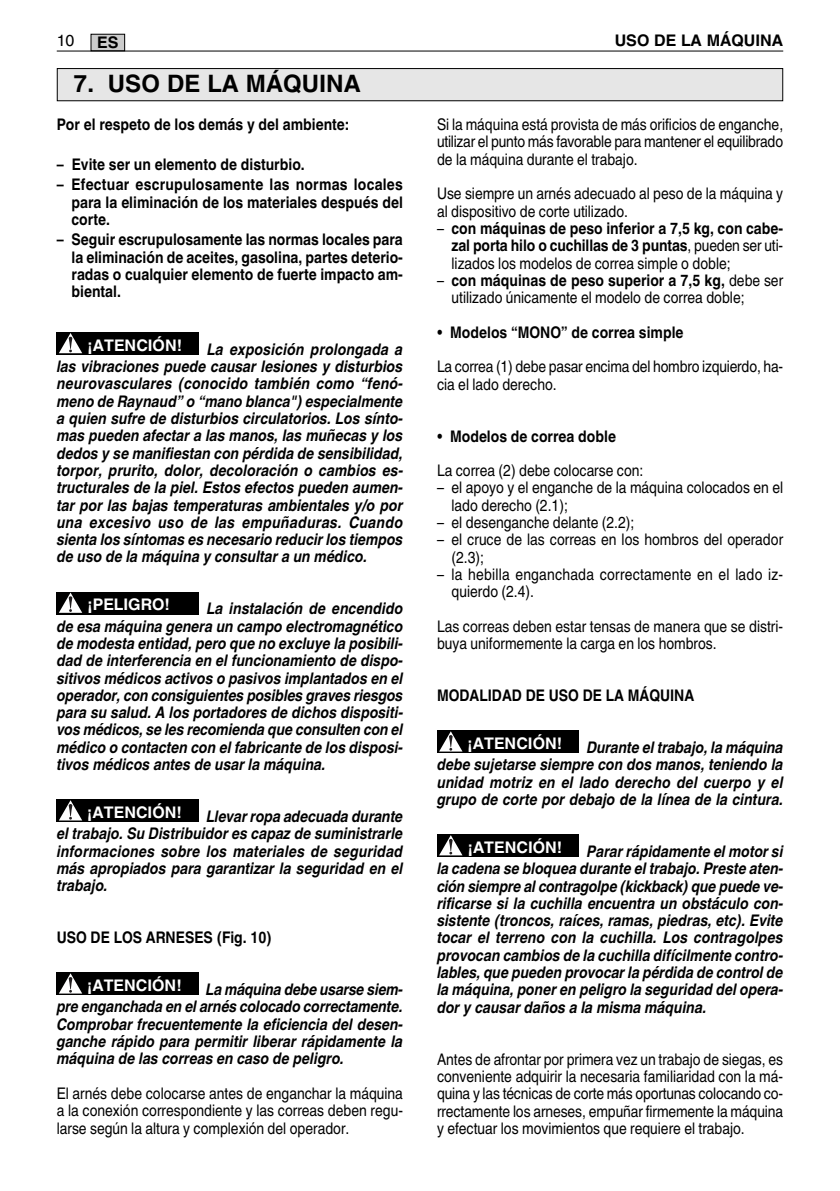
<style>
.page{position:relative;width:840px;height:1191px;background:#fff}
.page>*{position:absolute;margin:0;border:0;box-sizing:border-box;transform-origin:0 0}
.t1{font:700 24px "Helvetica World";color:#000}
.t2{font:italic 700 16px/17.2px "Helvetica World";color:#000;text-align:justify;scale:.87 1}
.t3{font:16px/17.2px "Helvetica World";color:#000;scale:.87 1}
.t4{font:700 16px/17.2px "Helvetica World";color:#000;text-align:justify;scale:.87 1}
.t5{font:700 16px "Helvetica World";color:#fff}
.t6{font:700 16px "Helvetica World";color:#000}
.t7{font:16px "Helvetica World";color:#000}
.s1{font-weight:400}
.s2{font-weight:700}
</style>
<div class="page">
<div style="left:91px;top:34px;width:33px;height:17px;background:#ccc"></div>
<div style="left:91px;top:34px;width:34px;height:17px;border:1px solid #000"></div>
<hr style="left:57px;top:51px;width:725px;height:1px;background:#000">
<div style="left:85px;top:591px;width:113px;height:23px;background:#000"></div>
<div style="left:57px;top:591px;width:28px;height:23px;background:#000"></div>
<svg style="left:59px;top:592px;width:23px;height:21px"></svg>
<div style="left:85px;top:332px;width:114px;height:23px;background:#000"></div>
<svg style="left:57px;top:332px;width:28px;height:23px"></svg>
<svg style="left:59px;top:333px;width:23px;height:20px"></svg>
<div style="left:85px;top:799px;width:113px;height:23px;background:#000"></div>
<svg style="left:57px;top:799px;width:28px;height:23px"></svg>
<svg style="left:59px;top:800px;width:23px;height:20px"></svg>
<div style="left:85px;top:972px;width:113px;height:23px;background:#000"></div>
<svg style="left:57px;top:972px;width:28px;height:23px"></svg>
<svg style="left:59px;top:973px;width:23px;height:20px"></svg>
<div style="left:465px;top:730px;width:113px;height:23px;background:#000"></div>
<svg style="left:437px;top:730px;width:28px;height:23px"></svg>
<svg style="left:439px;top:731px;width:23px;height:20px"></svg>
<svg style="left:448px;top:735px;width:4px;height:12px"></svg>
<div style="left:465px;top:834px;width:113px;height:23px;background:#000"></div>
<svg style="left:437px;top:834px;width:28px;height:23px"></svg>
<svg style="left:439px;top:835px;width:23px;height:20px"></svg>
<svg style="left:448px;top:839px;width:4px;height:12px"></svg>
<div style="left:58px;top:69px;width:723px;height:31px;background:#e6e6e6"></div>
<div style="left:57px;top:68px;width:725px;height:33px;border:1px solid #000"></div>
<p class="t7" style="left:57px;top:34px;width:19px">10</p>
<p class="t6" style="left:97px;top:37px;width:23px">ES</p>
<p class="t6" style="left:614px;top:34px;width:170px">USO DE LA MÁQUINA</p>
<h1 class="t1" style="left:74px;top:75px;width:288px">7. USO DE LA MÁQUINA</h1>
<p class="t4" style="left:57px;top:117px;width:337px">Por el respeto de los demás y del ambiente:</p>
<p class="t4" style="left:57px;top:158px;width:286px">– Evite ser un elemento de disturbio.</p>
<p class="t4" style="left:71px;top:178px;width:382px;text-indent:-15px">– Efectuar escrupulosamente las normas locales para la eliminación de los materiales después del corte.</p>
<p class="t4" style="left:71px;top:233px;width:382px;text-indent:-15px">– Seguir escrupulosamente las normas locales para la eliminación de aceites, gasolina, partes deterio&shy;radas o cualquier elemento de fuerte impacto am&shy;biental.</p>
<p class="t5" style="left:87px;top:339px;width:96px">¡ATENCIÓN!</p>
<p class="t2" style="left:57px;top:342px;width:399px;text-indent:150px">La exposición prolongada a las vibraciones puede causar lesiones y disturbios neurovasculares (conocido también como “fenó&shy;meno de Raynaud” o “mano blanca") especialmente a quien sufre de disturbios circulatorios. Los sínto&shy;mas pueden afectar a las manos, las muñecas y los dedos y se manifiestan con pérdida de sensibilidad, torpor, prurito, dolor, decoloración o cambios es&shy;tructurales de la piel. Estos efectos pueden aumen&shy;tar por las bajas temperaturas ambientales y/o por una excesivo uso de las empuñaduras. Cuando sienta los síntomas es necesario reducir los tiempos de uso de la máquina y consultar a un médico.</p>
<p class="t2" style="left:57px;top:602px;width:399px;text-indent:150px">La instalación de encendido de esa máquina genera un campo electromagnético de modesta entidad, pero que no excluye la posibili&shy;dad de interferencia en el funcionamiento de dispo&shy;sitivos médicos activos o pasivos implantados en el operador, con consiguientes posibles graves riesgos para su salud. A los portadores de dichos dispositi&shy;vos médicos, se les recomienda que consulten con el médico o contacten con el fabricante de los disposi&shy;tivos médicos antes de usar la máquina.</p>
<p class="t2" style="left:57px;top:809px;width:399px;text-indent:149px">Llevar ropa adecuada durante el trabajo. Su Distribuidor es capaz de suministrarle informaciones sobre los materiales de seguridad más apropiados para garantizar la seguridad en el trabajo.</p>
<p class="t4" style="left:57px;top:930px;width:248px">USO DE LOS ARNESES (Fig. 10)</p>
<p class="t2" style="left:57px;top:982px;width:399px;text-indent:149px">La máquina debe usarse siem&shy;pre enganchada en el arnés colocado correctamente.<br>Comprobar frecuentemente la eficiencia del desen&shy;ganche rápido para permitir liberar rápidamente la máquina de las correas en caso de peligro.</p>
<p class="t3" style="left:57px;top:1086px;width:399px;text-align:justify">El arnés debe colocarse antes de enganchar la máquina a la conexión correspondiente y las correas deben regu&shy;larse según la altura y complexión del operador.</p>
<p class="t5" style="left:87px;top:599px;width:84px">¡PELIGRO!</p>
<p class="t5" style="left:87px;top:806px;width:96px">¡ATENCIÓN!</p>
<p class="t5" style="left:87px;top:979px;width:96px">¡ATENCIÓN!</p>
<p class="t3" style="left:437px;top:117px;width:399px;text-align:justify">Si la máquina está provista de más orificios de enganche, utilizar el punto más favorable para mantener el equilibrado de la máquina durante el trabajo.</p>
<p class="t3" style="left:437px;top:187px;width:399px">Use siempre un arnés adecuado al peso de la máquina y al dispositivo de corte utilizado.</p>
<p class="t4" style="left:451px;top:221px;width:382px;text-indent:-15px"><span class="s1">–</span> con máquinas de peso inferior a 7,5 kg, con cabe&shy;zal porta hilo o cuchillas de 3 puntas<span class="s1">, pueden ser uti&shy;lizados los modelos de correa simple o doble;</span></p>
<p class="t3" style="left:451px;top:273px;width:382px;text-indent:-14px">– <span class="s2">con máquinas de peso superior a 7,5 kg,</span> debe ser utilizado únicamente el modelo de correa doble;</p>
<p class="t3" style="left:437px;top:316px;width:399px;line-height:34.6px">• <span class="s2">Modelos “MONO” de correa simple<br></span>La correa (1) debe pasar encima del hombro izquierdo, ha-</p>
<p class="t3" style="left:437px;top:377px;width:139px">cia el lado derecho.</p>
<p class="t3" style="left:437px;top:420px;width:239px;line-height:34.6px">• <span class="s2">Modelos de correa doble<br></span>La correa (2) debe colocarse con:</p>
<p class="t3" style="left:451px;top:481px;width:382px;text-indent:-15px">– el apoyo y el enganche de la máquina colocados en el lado derecho (2.1);</p>
<p class="t3" style="left:437px;top:515px;width:228px">– el desenganche delante (2.2);</p>
<p class="t3" style="left:451px;top:533px;width:382px;text-indent:-15px">– el cruce de las correas en los hombros del operador (2.3);</p>
<p class="t3" style="left:451px;top:567px;width:382px;text-indent:-15px">– la hebilla enganchada correctamente en el lado iz&shy;quierdo (2.4).</p>
<p class="t3" style="left:437px;top:619px;width:399px">Las correas deben estar tensas de manera que se distri&shy;buya uniformemente la carga en los hombros.</p>
<p class="t4" style="left:437px;top:688px;width:297px">MODALIDAD DE USO DE LA MÁQUINA</p>
<p class="t2" style="left:437px;top:740px;width:399px;text-indent:150px">Durante el trabajo, la máquina debe sujetarse siempre con dos manos, teniendo la unidad motriz en el lado derecho del cuerpo y el grupo de corte por debajo de la línea de la cintura.</p>
<p class="t2" style="left:437px;top:844px;width:399px;text-indent:150px">Parar rápidamente el motor si la cadena se bloquea durante el trabajo. Preste aten&shy;ción siempre al contragolpe (kickback) que puede ve&shy;rificarse si la cuchilla encuentra un obstáculo con&shy;sistente (troncos, raíces, ramas, piedras, etc). Evite tocar el terreno con la cuchilla. Los contragolpes provocan cambios de la cuchilla difícilmente contro&shy;lables, que pueden provocar la pérdida de control de la máquina, poner en peligro la seguridad del opera&shy;dor y causar daños a la misma máquina.</p>
<p class="t3" style="left:437px;top:1052px;width:399px;text-align:justify">Antes de afrontar por primera vez un trabajo de siegas, es conveniente adquirir la necesaria familiaridad con la má&shy;quina y las técnicas de corte más oportunas colocando co&shy;rrectamente los arneses, empuñar firmemente la máquina y efectuar los movimientos que requiere el trabajo.</p>
<p class="t5" style="left:467px;top:737px;width:96px">¡ATENCIÓN!</p>
<p class="t5" style="left:467px;top:841px;width:96px">¡ATENCIÓN!</p>
</div>
